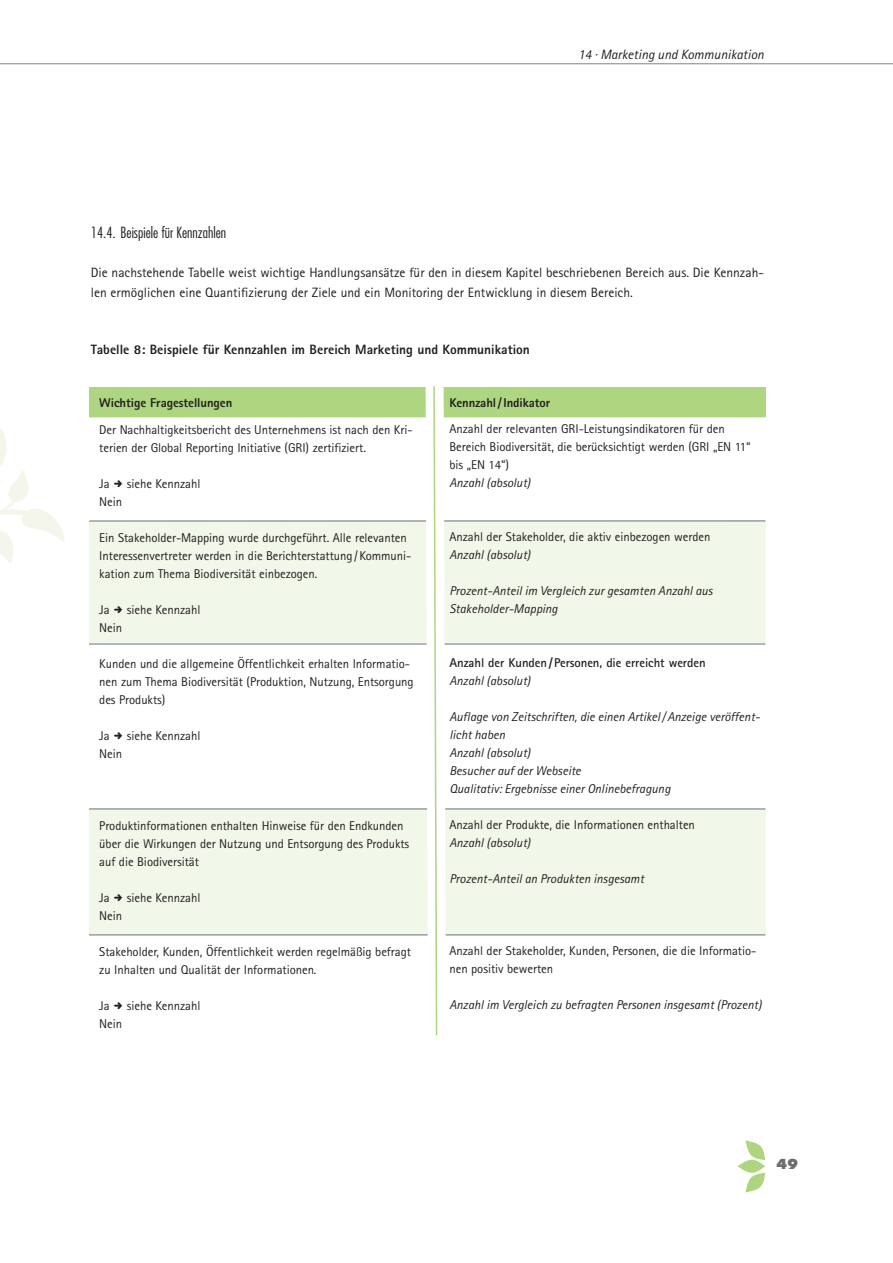
<style>
.page{position:relative;width:893px;height:1263px;background:#fff}
.page>*{position:absolute;margin:0;border:0;box-sizing:border-box;transform-origin:0 0}
.t1{font:300 condensed 15px "Futura";color:#231f20}
.t2{font:13.5px/19.8px "Agfa Rotis Sans Serif";color:#231f20}
.t3{font:800 13.5px "Agfa Rotis Sans Serif";color:#231f20}
.t4{font:italic 13.5px "Agfa Rotis Sans Serif";color:#231f20}
.t5{font:800 13.5px "Futura";color:#6c6d70}
.t6{font:12.75px/18px "Agfa Rotis Sans Serif";letter-spacing:-.005em;color:#231f20}
.t7{font:italic 12.75px/18px "Agfa Rotis Sans Serif";color:#231f20}
.t8{font:700 12.75px "Agfa Rotis Sans Serif";letter-spacing:-.005em;color:#231f20}
.t9{font:800 12.75px "Agfa Rotis Sans Serif";letter-spacing:-.005em;color:#231f20}
</style>
<div class="page">
<img style="left:0;top:428px;width:65px;height:135px">
<div style="left:89px;top:387px;width:676px;height:30px;background:#aed57f"></div>
<div style="left:89px;top:521px;width:676px;height:122px;background:#f1f7e9"></div>
<div style="left:89px;top:809px;width:676px;height:125px;background:#f1f7e9"></div>
<hr style="left:89px;top:520px;width:676px;height:1px;background:#6c6d70">
<hr style="left:89px;top:644px;width:676px;height:1px;background:#6c6d70">
<hr style="left:89px;top:808px;width:676px;height:1px;background:#6c6d70">
<hr style="left:89px;top:934px;width:676px;height:1px;background:#6c6d70">
<hr style="left:0;top:63px;width:893px;height:1px;background:#808285">
<svg style="left:746px;top:1140px;width:19px;height:20px"></svg>
<svg style="left:737px;top:1159px;width:28px;height:14px"></svg>
<svg style="left:746px;top:1173px;width:19px;height:19px"></svg>
<svg style="left:416px;top:386px;width:39px;height:650px"></svg>
<p class="t4" style="left:578px;top:49px;width:187px">14 · Marketing und Kommunikation</p>
<p class="t1" style="left:91px;top:226px;width:137px">14.4. Beispiele für Kennzahlen</p>
<p class="t2" style="left:91px;top:264px;width:675px">Die nachstehende Tabelle weist wichtige Handlungsansätze für den in diesem Kapitel beschriebenen Bereich aus. Die Kennzah&shy;len ermöglichen eine Quantifizierung der Ziele und ein Monitoring der Entwicklung in diesem Bereich.</p>
<p class="t3" style="left:91px;top:344px;width:441px">Tabelle 8: Beispiele für Kennzahlen im Bereich Marketing und Kommunikation</p>
<p class="t9" style="left:99px;top:398px;width:135px">Wichtige Fragestellungen</p>
<p class="t6" style="left:99px;top:422px;width:315px">Der Nachhaltigkeitsbericht des Unternehmens ist nach den Kri&shy;terien der Global Reporting Initiative (GRI) zertifiziert.</p>
<p class="t6" style="left:99px;top:476px;width:12px">Ja</p>
<p class="t6" style="left:127px;top:476px;width:75px">siehe Kennzahl</p>
<p class="t6" style="left:99px;top:494px;width:24px">Nein</p>
<p class="t6" style="left:99px;top:530px;width:314px">Ein Stakeholder-Mapping wurde durchgeführt. Alle relevanten<br>Interessenvertreter werden in die Berichterstattung/Kommuni&shy;kation zum Thema Biodiversität einbezogen.</p>
<p class="t6" style="left:99px;top:602px;width:12px">Ja</p>
<p class="t6" style="left:127px;top:602px;width:75px">siehe Kennzahl</p>
<p class="t6" style="left:99px;top:620px;width:24px">Nein</p>
<p class="t6" style="left:99px;top:656px;width:316px">Kunden und die allgemeine Öffentlichkeit erhalten Informatio&shy;nen zum Thema Biodiversität (Produktion, Nutzung, Entsorgung des Produkts)</p>
<p class="t6" style="left:99px;top:728px;width:12px">Ja</p>
<p class="t6" style="left:127px;top:728px;width:75px">siehe Kennzahl</p>
<p class="t6" style="left:99px;top:746px;width:24px">Nein</p>
<p class="t6" style="left:99px;top:818px;width:311px">Produktinformationen enthalten Hinweise für den Endkunden über die Wirkungen der Nutzung und Entsorgung des Produkts auf die Biodiversität</p>
<p class="t6" style="left:99px;top:890px;width:12px">Ja</p>
<p class="t6" style="left:127px;top:890px;width:75px">siehe Kennzahl</p>
<p class="t6" style="left:99px;top:908px;width:24px">Nein</p>
<p class="t6" style="left:99px;top:944px;width:313px">Stakeholder, Kunden, Öffentlichkeit werden regelmäßig befragt zu Inhalten und Qualität der Informationen.</p>
<p class="t6" style="left:99px;top:998px;width:12px">Ja</p>
<p class="t6" style="left:127px;top:998px;width:75px">siehe Kennzahl</p>
<p class="t6" style="left:99px;top:1016px;width:24px">Nein</p>
<p class="t9" style="left:449px;top:398px;width:102px">Kennzahl/Indikator</p>
<p class="t6" style="left:449px;top:421px;width:303px">Anzahl der relevanten GRI-Leistungsindikatoren für den<br>Bereich Biodiversität, die berücksichtigt werden (GRI „EN 11“ bis „EN 14“)</p>
<p class="t7" style="left:449px;top:475px;width:82px">Anzahl (absolut)</p>
<p class="t6" style="left:449px;top:529px;width:262px">Anzahl der Stakeholder, die aktiv einbezogen werden</p>
<p class="t7" style="left:449px;top:547px;width:82px">Anzahl (absolut)</p>
<p class="t7" style="left:449px;top:583px;width:265px">Prozent-Anteil im Vergleich zur gesamten Anzahl aus<br>Stakeholder-Mapping</p>
<p class="t8" style="left:449px;top:659px;width:258px">Anzahl der Kunden/Personen, die erreicht werden</p>
<p class="t7" style="left:449px;top:673px;width:82px">Anzahl (absolut)</p>
<p class="t7" style="left:449px;top:709px;width:312px">Auflage von Zeitschriften, die einen Artikel/Anzeige veröffent&shy;licht haben<br>Anzahl (absolut)<br>Besucher auf der Webseite<br>Qualitativ: Ergebnisse einer Onlinebefragung</p>
<p class="t6" style="left:449px;top:817px;width:247px">Anzahl der Produkte, die Informationen enthalten</p>
<p class="t7" style="left:449px;top:835px;width:82px">Anzahl (absolut)</p>
<p class="t7" style="left:449px;top:871px;width:196px">Prozent-Anteil an Produkten insgesamt</p>
<p class="t6" style="left:449px;top:943px;width:308px">Anzahl der Stakeholder, Kunden, Personen, die die Informatio&shy;nen positiv bewerten</p>
<p class="t7" style="left:449px;top:997px;width:314px">Anzahl im Vergleich zu befragten Personen insgesamt (Prozent)</p>
<p class="t5" style="left:776px;top:1158px;width:24px">49</p>
</div>
